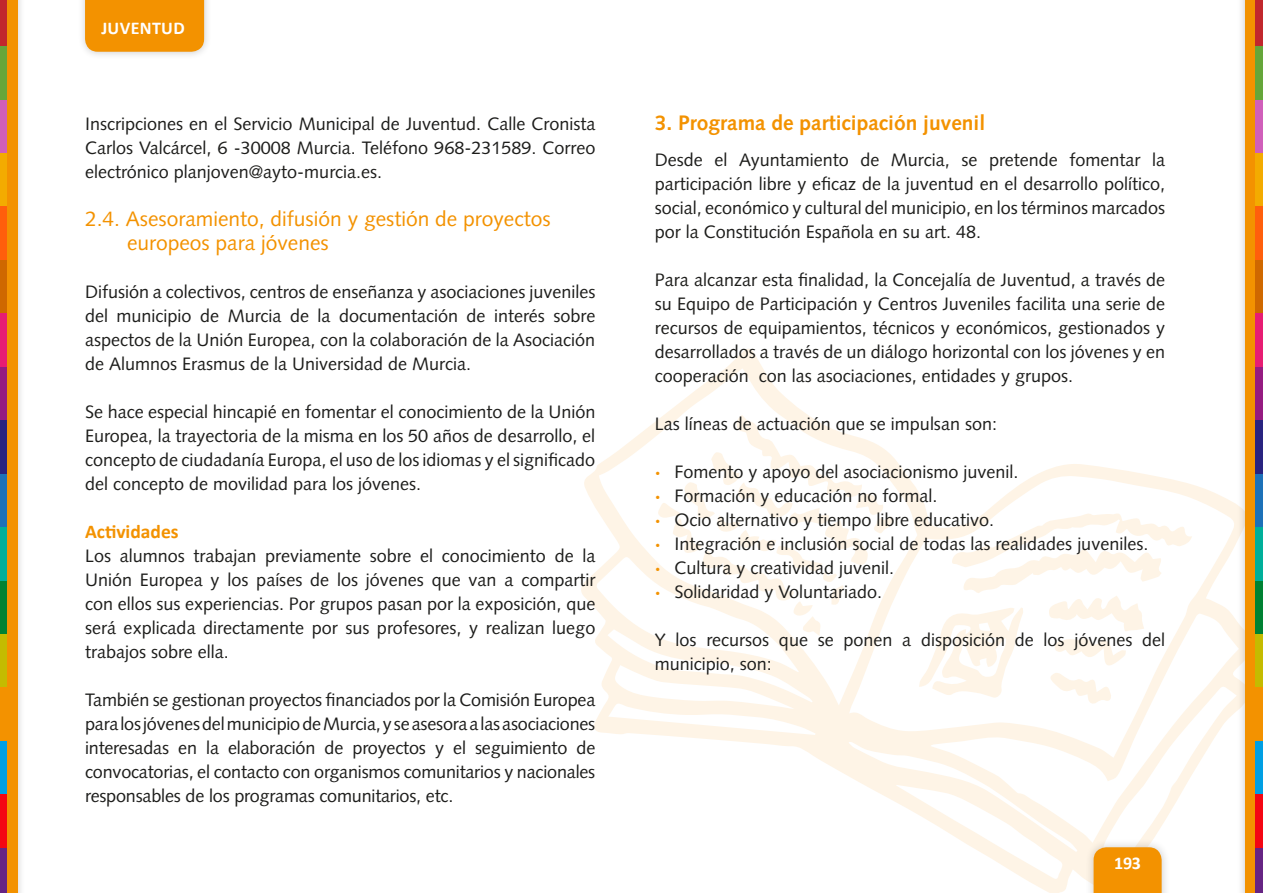
<style>
.page{position:relative;width:1263px;height:893px;background:#fff}
.page>*{position:absolute;margin:0;border:0;box-sizing:border-box;transform-origin:0 0}
.h4101{font:21px/24px "Syntax LT Std";color:#f39200}
.h410{font:700 21px "Syntax LT Std";color:#f39200}
.h510{font:700 19.5px "Calibri";color:#f39200}
.tn_texto_normal{font:18px/24px "Syntax LT Std";color:#1d1d1b;text-align:justify}
.t1{font:700 18px "Calibri";letter-spacing:.02em;color:#fff}
.s1{font-weight:900;color:#f39200}
</style>
<div class="page">
<svg style="left:581px;top:349px;width:655px;height:544px"></svg>
<svg style="left:919px;top:512px;width:273px;height:193px"></svg>
<svg style="left:657px;top:415px;width:236px;height:221px"></svg>
<div style="left:1084px;top:838px;width:87px;height:55px;background:#000;opacity:.2"></div>
<div style="left:1093px;top:847px;width:68px;height:46px;background:#f39200"></div>
<div style="left:0;top:0;width:26px;height:893px;background:#000;opacity:.2"></div>
<div style="left:0;top:0;width:18px;height:893px;background:#f39200"></div>
<div style="left:1236px;top:0;width:27px;height:893px;background:#000;opacity:.2"></div>
<div style="left:1245px;top:0;width:18px;height:893px;background:#f39200"></div>
<div style="left:77px;top:0;width:135px;height:60px;background:#000;opacity:.2"></div>
<div style="left:85px;top:0;width:119px;height:52px;background:#f39200"></div>
<div style="left:1255px;top:0;width:8px;height:46px;background:#c1272d"></div>
<div style="left:1255px;top:46px;width:8px;height:54px;background:#65a63a"></div>
<div style="left:1255px;top:100px;width:8px;height:53px;background:#d05fba"></div>
<div style="left:1255px;top:153px;width:8px;height:54px;background:#f3ab00"></div>
<div style="left:1255px;top:207px;width:8px;height:53px;background:#ff5f0c"></div>
<div style="left:1255px;top:260px;width:8px;height:54px;background:#cf6800"></div>
<div style="left:1255px;top:314px;width:8px;height:53px;background:#e71d73"></div>
<div style="left:1255px;top:367px;width:8px;height:53px;background:#951b81"></div>
<div style="left:1255px;top:420px;width:8px;height:54px;background:#292380"></div>
<div style="left:1255px;top:474px;width:8px;height:53px;background:#1d71b8"></div>
<div style="left:1255px;top:527px;width:8px;height:54px;background:#00af9a"></div>
<div style="left:1255px;top:581px;width:8px;height:53px;background:#008233"></div>
<div style="left:1255px;top:634px;width:8px;height:54px;background:#c4bb00"></div>
<div style="left:1255px;top:741px;width:8px;height:54px;background:#009fe3"></div>
<div style="left:1255px;top:795px;width:8px;height:53px;background:#f40613"></div>
<div style="left:1255px;top:848px;width:8px;height:45px;background:#662483"></div>
<div style="left:0;top:0;width:7px;height:46px;background:#c1272d"></div>
<div style="left:0;top:46px;width:7px;height:54px;background:#65a63a"></div>
<div style="left:0;top:100px;width:7px;height:53px;background:#d05fba"></div>
<div style="left:0;top:153px;width:7px;height:54px;background:#f3ab00"></div>
<div style="left:0;top:207px;width:7px;height:53px;background:#ff5f0c"></div>
<div style="left:0;top:260px;width:7px;height:54px;background:#cf6800"></div>
<div style="left:0;top:314px;width:7px;height:53px;background:#e71d73"></div>
<div style="left:0;top:367px;width:7px;height:53px;background:#951b81"></div>
<div style="left:0;top:420px;width:7px;height:54px;background:#292380"></div>
<div style="left:0;top:474px;width:7px;height:53px;background:#1d71b8"></div>
<div style="left:0;top:527px;width:7px;height:54px;background:#00af9a"></div>
<div style="left:0;top:581px;width:7px;height:53px;background:#008233"></div>
<div style="left:0;top:634px;width:7px;height:54px;background:#c4bb00"></div>
<div style="left:0;top:741px;width:7px;height:54px;background:#009fe3"></div>
<div style="left:0;top:795px;width:7px;height:53px;background:#f40613"></div>
<div style="left:0;top:848px;width:7px;height:45px;background:#662483"></div>
<p class="t1" style="left:101px;top:16px;width:85px">JUVENTUD</p>
<p class="tn_texto_normal" style="left:85px;top:112px;width:512px">Inscripciones en el Servicio Municipal de Juventud. Calle Cronista Carlos Valcárcel, 6 -30008 Murcia. Teléfono 968-231589. Correo electrónico planjoven@ayto-murcia.es.</p>
<p class="h4101" style="left:127px;top:207px;width:425px;text-indent:-42px">2.4. Asesoramiento, difusión y gestión de proyectos europeos para jóvenes</p>
<p class="tn_texto_normal" style="left:85px;top:280px;width:512px">Difusión a colectivos, centros de enseñanza y asociaciones juveniles del municipio de Murcia de la documentación de interés sobre aspectos de la Unión Europea, con la colaboración de la Asociación de Alumnos Erasmus de la Universidad de Murcia.</p>
<p class="tn_texto_normal" style="left:85px;top:400px;width:512px">Se hace especial hincapié en fomentar el conocimiento de la Unión Europea, la trayectoria de la misma en los 50 años de desarrollo, el concepto de ciudadanía Europa, el uso de los idiomas y el significado del concepto de movilidad para los jóvenes.</p>
<p class="h510" style="left:85px;top:519px;width:95px">Actividades</p>
<p class="tn_texto_normal" style="left:85px;top:544px;width:512px">Los alumnos trabajan previamente sobre el conocimiento de la Unión Europea y los países de los jóvenes que van a compartir con ellos sus experiencias. Por grupos pasan por la exposición, que será explicada directamente por sus profesores, y realizan luego trabajos sobre ella.</p>
<p class="tn_texto_normal" style="left:85px;top:688px;width:512px">También se gestionan proyectos financiados por la Comisión Europea para los jóvenes del municipio de Murcia, y se asesora a las asociaciones interesadas en la elaboración de proyectos y el seguimiento de convocatorias, el contacto con organismos comunitarios y nacionales responsables de los programas comunitarios, etc.</p>
<p class="h410" style="left:655px;top:111px;width:332px">3. Programa de participación juvenil</p>
<p class="tn_texto_normal" style="left:655px;top:148px;width:512px">Desde el Ayuntamiento de Murcia, se pretende fomentar la participación libre y eficaz de la juventud en el desarrollo político, social, económico y cultural del municipio, en los términos marcados por la Constitución Española en su art. 48.</p>
<p class="tn_texto_normal" style="left:655px;top:268px;width:512px">Para alcanzar esta finalidad, la Concejalía de Juventud, a través de su Equipo de Participación y Centros Juveniles facilita una serie de recursos de equipamientos, técnicos y económicos, gestionados y desarrollados a través de un diálogo horizontal con los jóvenes y en cooperación con las asociaciones, entidades y grupos.</p>
<p class="tn_texto_normal" style="left:655px;top:412px;width:344px">Las líneas de actuación que se impulsan son:</p>
<p class="tn_texto_normal" style="left:655px;top:460px;width:365px"><span class="s1">·</span> Fomento y apoyo del asociacionismo juvenil.</p>
<p class="tn_texto_normal" style="left:655px;top:484px;width:284px"><span class="s1">·</span> Formación y educación no formal.</p>
<p class="tn_texto_normal" style="left:655px;top:508px;width:341px"><span class="s1">·</span> Ocio alternativo y tiempo libre educativo.</p>
<p class="tn_texto_normal" style="left:655px;top:532px;width:495px"><span class="s1">·</span> Integración e inclusión social de todas las realidades juveniles.</p>
<p class="tn_texto_normal" style="left:655px;top:556px;width:241px"><span class="s1">·</span> Cultura y creatividad juvenil.</p>
<p class="tn_texto_normal" style="left:655px;top:580px;width:229px"><span class="s1">·</span> Solidaridad y Voluntariado.</p>
<p class="tn_texto_normal" style="left:655px;top:628px;width:512px">Y los recursos que se ponen a disposición de los jóvenes del municipio, son:</p>
<p class="t1" style="left:1114px;top:852px;width:28px">193</p>
</div>
